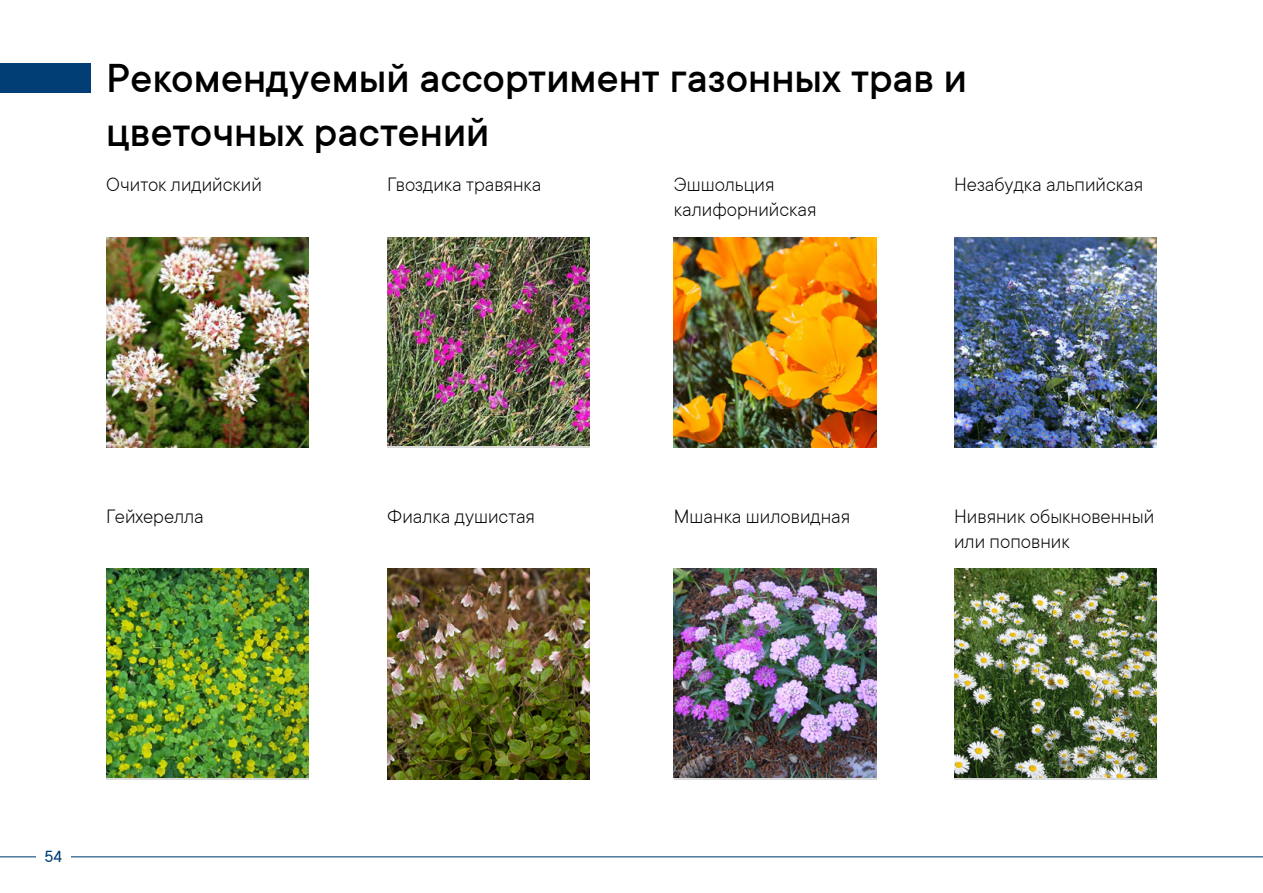
<style>
.page{position:relative;width:1263px;height:893px;background:#fff}
.page>*{position:absolute;margin:0;border:0;box-sizing:border-box;transform-origin:0 0}
.t1{font:500 45px/54px "TT Commons";color:#000}
.t2{font:300 21px/25.2px "TT Commons";color:#000}
.t3{font:18px "TT Commons";color:#013e75}
</style>
<div class="page">
<div style="left:0;top:64px;width:90px;height:29px;background:#013e75"></div>
<hr style="left:0;top:856px;width:1263px;height:1px;background:#013e75">
<div style="left:36px;top:849px;width:35px;height:18px;background:#fff"></div>
<img style="left:106px;top:237px;width:203px;height:210px">
<img style="left:387px;top:237px;width:203px;height:209px">
<img style="left:674px;top:237px;width:202px;height:211px">
<img style="left:954px;top:237px;width:202px;height:211px">
<img style="left:106px;top:569px;width:203px;height:208px">
<img style="left:387px;top:569px;width:203px;height:210px">
<img style="left:674px;top:569px;width:202px;height:208px">
<img style="left:954px;top:569px;width:202px;height:208px">
<h1 class="t1" style="left:106px;top:52px;width:862px">Рекомендуемый ассортимент газонных трав и цветочных растений</h1>
<p class="t2" style="left:106px;top:172px;width:157px">Очиток лидийский</p>
<p class="t2" style="left:387px;top:172px;width:156px">Гвоздика травянка</p>
<p class="t2" style="left:674px;top:172px;width:144px">Эшшольция калифорнийская</p>
<p class="t2" style="left:954px;top:172px;width:191px">Незабудка альпийская</p>
<p class="t2" style="left:106px;top:504px;width:99px">Гейхерелла</p>
<p class="t2" style="left:387px;top:504px;width:149px">Фиалка душистая</p>
<p class="t2" style="left:674px;top:504px;width:178px">Мшанка шиловидная</p>
<p class="t2" style="left:954px;top:504px;width:202px">Нивяник обыкновенный или поповник</p>
<p class="t3" style="left:44px;top:847px;width:19px">54</p>
</div>
